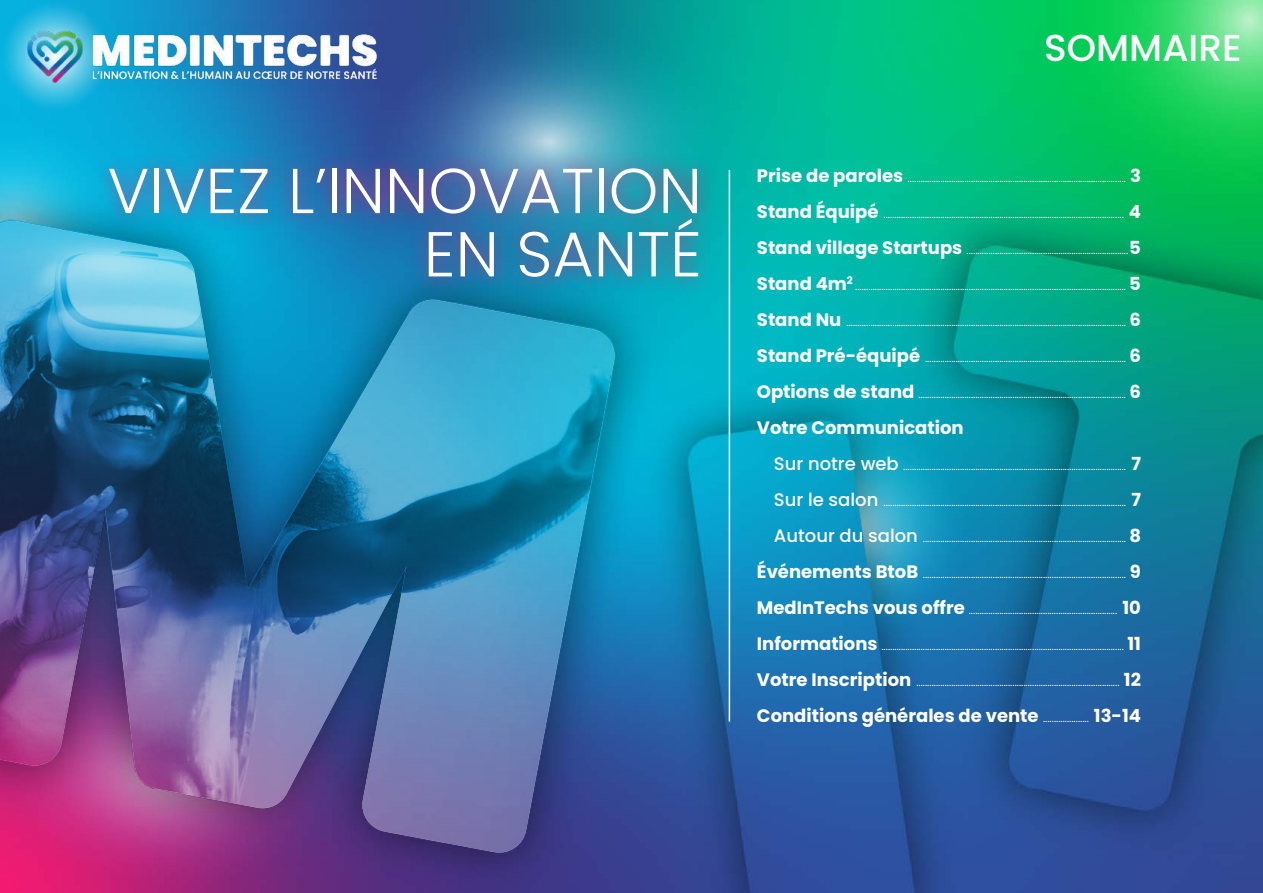
<style>
.page{position:relative;width:1263px;height:893px;background:#fff}
.page>*{position:absolute;margin:0;border:0;box-sizing:border-box;transform-origin:0 0}
.t1{font:300 63.3px "Poppins";color:#fff}
.t2{font:500 37.5px "Poppins";color:#fff}
.t3{font:700 18px "Poppins";color:#fff}
.t4{font:300 12px "Poppins";color:#fff}
.s1{font-weight:700;font-size:18px}
.s2{font-weight:500;font-size:18px}
.s3{font-weight:300;font-size:12px}
</style>
<div class="page">
<img style="left:0;top:0;width:1263px;height:893px">
<svg style="left:0;top:1px;width:110px;height:110px"></svg>
<img style="left:21px;top:21px;width:364px;height:69px">
<img style="left:0;top:221px;width:616px;height:633px">
<div style="left:93px;top:151px;width:622px;height:144px;background:#e71d72;opacity:.75"></div>
<hr style="left:729px;top:170px;width:1px;height:552px;background:#fff">
<p class="t1" style="left:108px;top:154px;width:596px">VIVEZ L’INNOVATION</p>
<p class="t1" style="left:424px;top:218px;width:280px">EN SANTÉ</p>
<p class="t2" style="left:1044px;top:26px;width:199px">SOMMAIRE</p>
<p class="t4" style="left:757px;top:170px;width:386px"><span class="s1">Prise de paroles</span> .................................................................................................... <span class="s1">3</span></p>
<p class="t4" style="left:757px;top:206px;width:386px"><span class="s1">Stand Équipé</span> .............................................................................................................. <span class="s1">4</span></p>
<p class="t4" style="left:757px;top:242px;width:386px"><span class="s1">Stand village Startups</span> ..........................................................................<span class="s1">5</span></p>
<p class="t3" style="left:757px;top:273px;width:98px">Stand 4m<sup>2</sup></p>
<p class="t4" style="left:855px;top:278px;width:287px">............................................................................................................................ <span class="s1">5</span></p>
<p class="t4" style="left:757px;top:314px;width:385px"><span class="s1">Stand Nu</span> ................................................................................................................................ <span class="s1">6</span></p>
<p class="t4" style="left:757px;top:350px;width:385px"><span class="s1">Stand Pré-équipé</span> ............................................................................................ <span class="s1">6</span></p>
<p class="t4" style="left:757px;top:386px;width:385px"><span class="s1">Options de stand</span> ............................................................................................... <span class="s1">6</span></p>
<p class="t3" style="left:757px;top:417px;width:208px">Votre Communication</p>
<p class="t4" style="left:774px;top:458px;width:368px"><span class="s2">Sur notre web</span> ...................................................................................................... <span class="s1">7</span></p>
<p class="t4" style="left:774px;top:494px;width:368px"><span class="s2">Sur le salon</span> ............................................................................................................... <span class="s1">7</span></p>
<p class="t4" style="left:774px;top:530px;width:368px"><span class="s2">Autour du salon</span> ............................................................................................. <span class="s1">8</span></p>
<p class="t4" style="left:757px;top:566px;width:386px"><span class="s1">Événements BtoB</span> ............................................................................................. <span class="s1">9</span></p>
<p class="t4" style="left:757px;top:602px;width:386px"><span class="s1">MedInTechs vous offre</span> .................................................................... <span class="s1">10</span></p>
<p class="t4" style="left:757px;top:638px;width:386px"><span class="s1">Informations</span> ............................................................................................................... <span class="s1">11</span></p>
<p class="t4" style="left:757px;top:674px;width:386px"><span class="s1">Votre Inscription</span> ............................................................................................. <span class="s1">12</span></p>
<p class="t3" style="left:757px;top:705px;width:386px">Conditions générales de vente <span class="s3">.....................</span> 13-14</p>
</div>
